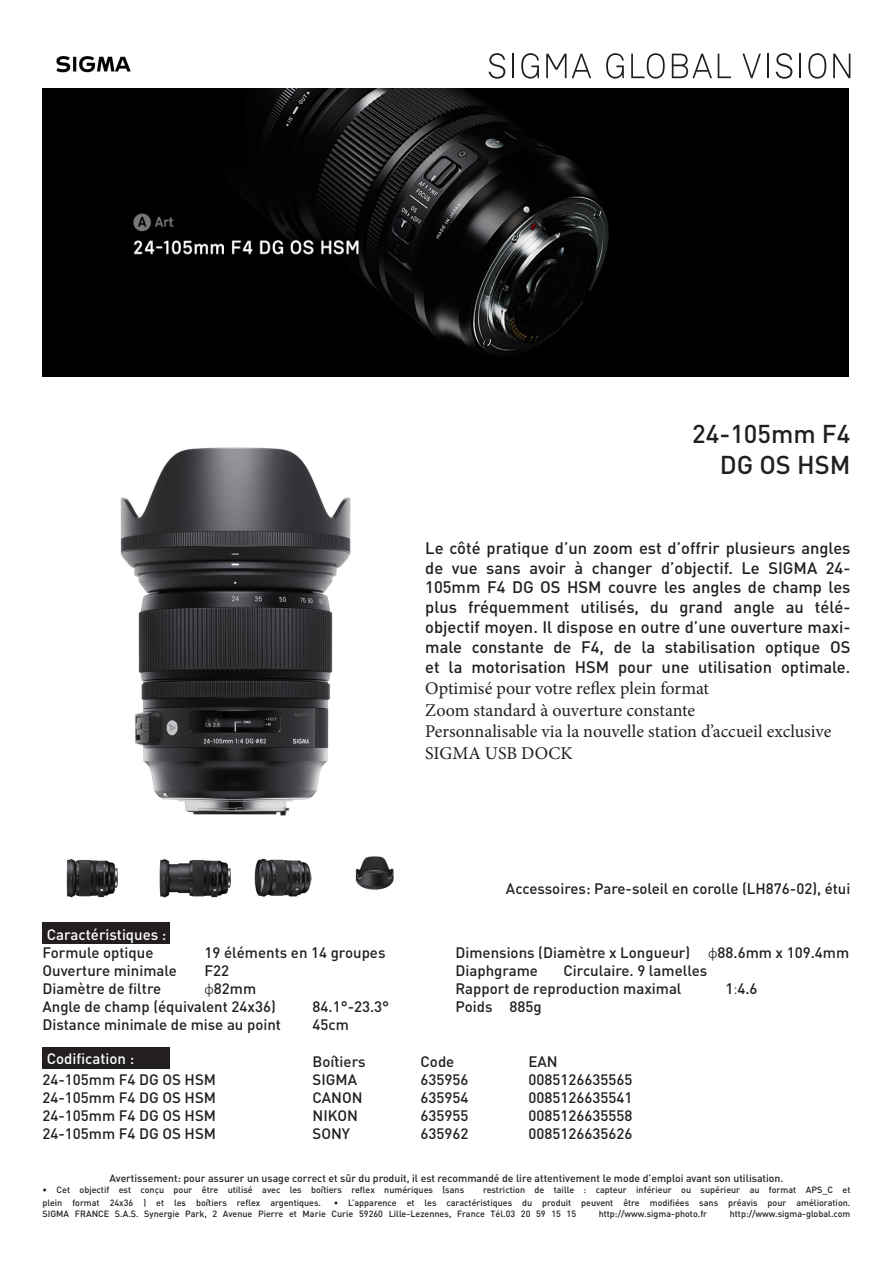
<style>
.page{position:relative;width:893px;height:1263px;background:#fff}
.page>*{position:absolute;margin:0;border:0;box-sizing:border-box;transform-origin:0 0}
.t1{font:500 25.5px "DIN";color:#231f20}
.t2{font:18px/21.6px "Minion Pro";letter-spacing:-.005em;color:#231f20}
.t3{font:500 16.5px/19.8px "DIN";color:#231f20;text-align:justify}
.t4{font:500 15px "DIN";color:#231f20}
.t5{font:500 15px "DIN";color:#fff}
.t6{font:500 10.5px "DIN";color:#231f20}
.t7{font:500 9px "DIN";color:#231f20}
.s1{font-family:"Calibri";font-weight:300}
</style>
<div class="page">
<img style="left:56px;top:56px;width:75px;height:17px">
<svg style="left:489px;top:53px;width:16px;height:26px"></svg>
<svg style="left:776px;top:53px;width:16px;height:26px"></svg>
<svg style="left:672px;top:54px;width:40px;height:24px"></svg>
<svg style="left:521px;top:53px;width:18px;height:26px"></svg>
<svg style="left:606px;top:53px;width:18px;height:26px"></svg>
<hr style="left:512px;top:54px;width:2px;height:24px;background:#231f20">
<hr style="left:767px;top:54px;width:2px;height:24px;background:#231f20">
<hr style="left:799px;top:54px;width:2px;height:24px;background:#231f20">
<svg style="left:718px;top:54px;width:13px;height:24px"></svg>
<svg style="left:546px;top:54px;width:45px;height:24px"></svg>
<svg style="left:833px;top:54px;width:17px;height:24px"></svg>
<svg style="left:631px;top:53px;width:34px;height:26px"></svg>
<svg style="left:808px;top:53px;width:18px;height:26px"></svg>
<svg style="left:742px;top:54px;width:19px;height:24px"></svg>
<div style="left:43px;top:923px;width:127px;height:21px;background:#231f20"></div>
<div style="left:43px;top:1047px;width:127px;height:21px;background:#231f20"></div>
<img style="left:120px;top:447px;width:231px;height:369px">
<div style="left:43px;top:88px;width:806px;height:288px;background:#000"></div>
<img style="left:111px;top:88px;width:655px;height:289px">
<img style="left:66px;top:859px;width:52px;height:39px">
<img style="left:159px;top:858px;width:153px;height:40px">
<img style="left:355px;top:856px;width:39px;height:34px">
<p class="t1" style="left:692px;top:418px;width:160px">24-105mm F4</p>
<p class="t1" style="left:720px;top:448px;width:132px">DG OS HSM</p>
<p class="t3" style="left:425px;top:537px;width:427px">Le côté pratique d’un zoom est d’offrir plusieurs angles de vue sans avoir à changer d’objectif. Le SIGMA 24- 105mm F4 DG OS HSM couvre les angles de champ les plus fréquemment utilisés, du grand angle au télé-</p>
<p class="t3" style="left:425px;top:616px;width:427px">objectif moyen. Il dispose en outre d’une ouverture maxi&shy;male constante de F4, de la stabilisation optique OS et la motorisation HSM pour une utilisation optimale.</p>
<p class="t2" style="left:425px;top:678px;width:285px">Optimisé pour votre reflex plein format</p>
<p class="t2" style="left:425px;top:699px;width:272px">Zoom standard à ouverture constante</p>
<p class="t2" style="left:425px;top:721px;width:408px">Personnalisable via la nouvelle station d’accueil exclusive<br>SIGMA USB DOCK</p>
<p class="t5" style="left:47px;top:925px;width:121px">Caractéristiques :</p>
<p class="t4" style="left:43px;top:942px;width:112px">Formule optique</p>
<p class="t4" style="left:205px;top:942px;width:182px">19 éléments en 14 groupes</p>
<p class="t4" style="left:43px;top:960px;width:136px">Ouverture minimale</p>
<p class="t4" style="left:205px;top:960px;width:26px">F22</p>
<p class="t4" style="left:43px;top:978px;width:120px">Diamètre de filtre</p>
<p class="t4" style="left:205px;top:978px;width:53px"><span class="s1">φ</span>82mm</p>
<p class="t4" style="left:43px;top:996px;width:235px">Angle de champ (équivalent 24x36)</p>
<p class="t4" style="left:313px;top:996px;width:78px">84.1°-23.3°</p>
<p class="t4" style="left:43px;top:1014px;width:240px">Distance minimale de mise au point</p>
<p class="t4" style="left:313px;top:1014px;width:38px">45cm</p>
<p class="t4" style="left:506px;top:879px;width:346px">Accessoires: Pare-soleil en corolle (LH876-02), étui</p>
<p class="t4" style="left:455px;top:942px;width:395px">Dimensions (Diamètre x Longueur) <span class="s1">φ</span>88.6mm x 109.4mm</p>
<p class="t4" style="left:455px;top:960px;width:84px">Diaphgrame</p>
<p class="t4" style="left:563px;top:960px;width:145px">Circulaire. 9 lamelles</p>
<p class="t4" style="left:455px;top:978px;width:228px">Rapport de reproduction maximal</p>
<p class="t4" style="left:725px;top:978px;width:34px">1<span class="s1">:</span>4.6</p>
<p class="t4" style="left:455px;top:996px;width:88px">Poids 885g</p>
<p class="t5" style="left:47px;top:1049px;width:89px">Codification :</p>
<p class="t4" style="left:313px;top:1052px;width:55px">Boîtiers</p>
<p class="t4" style="left:421px;top:1052px;width:35px">Code</p>
<p class="t4" style="left:529px;top:1052px;width:31px">EAN</p>
<p class="t4" style="left:43px;top:1070px;width:175px">24-105mm F4 DG OS HSM</p>
<p class="t4" style="left:313px;top:1070px;width:46px">SIGMA</p>
<p class="t4" style="left:421px;top:1070px;width:49px">635956</p>
<p class="t4" style="left:529px;top:1070px;width:105px">0085126635565</p>
<p class="t4" style="left:43px;top:1088px;width:175px">24-105mm F4 DG OS HSM</p>
<p class="t4" style="left:313px;top:1088px;width:51px">CANON</p>
<p class="t4" style="left:421px;top:1088px;width:49px">635954</p>
<p class="t4" style="left:529px;top:1088px;width:105px">0085126635541</p>
<p class="t4" style="left:43px;top:1106px;width:175px">24-105mm F4 DG OS HSM</p>
<p class="t4" style="left:313px;top:1106px;width:47px">NIKON</p>
<p class="t4" style="left:421px;top:1106px;width:49px">635955</p>
<p class="t4" style="left:529px;top:1106px;width:105px">0085126635558</p>
<p class="t4" style="left:43px;top:1124px;width:175px">24-105mm F4 DG OS HSM</p>
<p class="t4" style="left:313px;top:1124px;width:39px">SONY</p>
<p class="t4" style="left:421px;top:1124px;width:49px">635962</p>
<p class="t4" style="left:529px;top:1124px;width:105px">0085126635626</p>
<p class="t6" style="left:110px;top:1172px;width:675px">Avertissement: pour assurer un usage correct et sûr du produit, il est recommandé de lire attentivement le mode d’emploi avant son utilisation.</p>
<p class="t7" style="left:43px;top:1184px;width:423px">• Cet objectif est conçu pour être utilisé avec les boîtiers reflex numériques (sans</p>
<p class="t7" style="left:483px;top:1184px;width:369px">restriction de taille : capteur inférieur ou supérieur au format APS_C et</p>
<p class="t7" style="left:43px;top:1197px;width:280px">plein format 24x36 ) et les boîtiers reflex argentiques.</p>
<p class="t7" style="left:334px;top:1197px;width:518px">• L’apparence et les caractéristiques du produit peuvent être modifiées sans préavis pour amélioration.</p>
<p class="t7" style="left:43px;top:1207px;width:535px">SIGMA FRANCE S.A.S. Synergie Park, 2 Avenue Pierre et Marie Curie 59260 Lille-Lezennes, France Tél.03 20 59 15 15</p>
<p class="t7" style="left:599px;top:1207px;width:110px">http://www.sigma-photo.fr</p>
<p class="t7" style="left:730px;top:1207px;width:122px">http://www.sigma-global.com</p>
</div>
